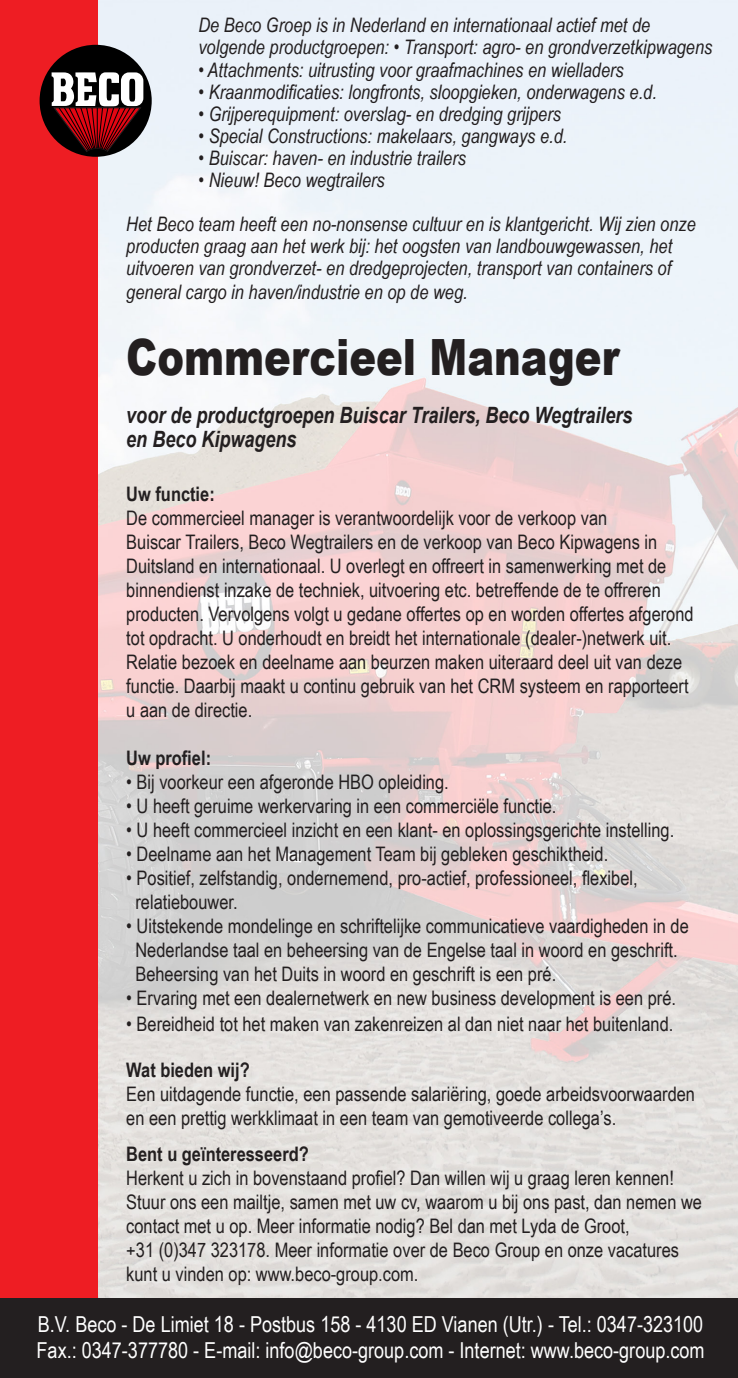
<style>
.page{position:relative;width:738px;height:1378px;background:#fff}
.page>*{position:absolute;margin:0;border:0;box-sizing:border-box;transform-origin:0 0}
.t1{font:900 50px "Arial";color:#231f20;scale:.8 1}
.t2{font:italic 700 22.4px "Arial";color:#231f20;scale:.8 1}
.t3{font:22px "Arial Narrow";color:#fff}
.t4{font:20px/24px "Arial Narrow";color:#231f20}
.t5{font:italic 20px/22px "Arial Narrow";color:#231f20}
.t6{font:700 20px "Arial Narrow";color:#231f20}
</style>
<div class="page">
<img style="left:98px;top:0;width:639px;height:1298px">
<div style="left:0;top:0;width:98px;height:1378px;background:#ee1d23"></div>
<div style="left:0;top:1298px;width:737px;height:80px;background:#231f20"></div>
<div style="left:40px;top:45px;width:112px;height:112px;background:#000;border-radius:50%"></div>
<div style="left:121px;top:72px;width:22px;height:34px;background:#fff;border-radius:8px"></div>
<svg style="left:52px;top:72px;width:90px;height:81px"></svg>
<p class="t5" style="left:198px;top:14px;width:453px">De Beco Groep is in Nederland en internationaal actief met de</p>
<p class="t5" style="left:198px;top:36px;width:515px">volgende productgroepen: • Transport: agro- en grondverzetkipwagens</p>
<p class="t5" style="left:198px;top:58px;width:426px">• Attachments: uitrusting voor graafmachines en wielladers</p>
<p class="t5" style="left:198px;top:80px;width:459px">• Kraanmodificaties: longfronts, sloopgieken, onderwagens e.d.</p>
<p class="t5" style="left:198px;top:102px;width:364px">• Grijperequipment: overslag- en dredging grijpers</p>
<p class="t5" style="left:198px;top:124px;width:370px">• Special Constructions: makelaars, gangways e.d.</p>
<p class="t5" style="left:198px;top:146px;width:269px">• Buiscar: haven- en industrie trailers</p>
<p class="t5" style="left:198px;top:168px;width:188px">• Nieuw! Beco wegtrailers</p>
<p class="t5" style="left:126px;top:212px;width:570px">Het Beco team heeft een no-nonsense cultuur en is klantgericht. Wij zien onze producten graag aan het werk bij: het oogsten van landbouwgewassen, het uitvoeren van grondverzet- en dredgeprojecten, transport van containers of</p>
<p class="t5" style="left:126px;top:280px;width:342px">general cargo in haven/industrie en op de weg.</p>
<p class="t1" style="left:126px;top:320px;width:617px">Commercieel Manager</p>
<p class="t2" style="left:126px;top:400px;width:633px">voor de productgroepen Buiscar Trailers, Beco Wegtrailers</p>
<p class="t2" style="left:126px;top:424px;width:214px">en Beco Kipwagens</p>
<p class="t6" style="left:126px;top:478px;width:90px">Uw functie:</p>
<p class="t4" style="left:126px;top:505px;width:482px">De commercieel manager is verantwoordelijk voor de verkoop van</p>
<p class="t4" style="left:126px;top:529px;width:532px">Buiscar Trailers, Beco Wegtrailers en de verkoop van Beco Kipwagens in</p>
<p class="t4" style="left:126px;top:553px;width:541px">Duitsland en internationaal. U overlegt en offreert in samenwerking met de binnendienst inzake de techniek, uitvoering etc. betreffende de te offreren</p>
<p class="t4" style="left:126px;top:601px;width:568px">producten. Vervolgens volgt u gedane offertes op en worden offertes afgerond tot opdracht. U onderhoudt en breidt het internationale (dealer-)netwerk uit.<br>Relatie bezoek en deelname aan beurzen maken uiteraard deel uit van deze functie. Daarbij maakt u continu gebruik van het CRM systeem en rapporteert</p>
<p class="t4" style="left:126px;top:697px;width:127px">u aan de directie.</p>
<p class="t6" style="left:126px;top:743px;width:86px">Uw profiel:</p>
<p class="t4" style="left:126px;top:769px;width:324px">• Bij voorkeur een afgeronde HBO opleiding.</p>
<p class="t4" style="left:126px;top:793px;width:431px">• U heeft geruime werkervaring in een commerciële functie.</p>
<p class="t4" style="left:126px;top:817px;width:549px">• U heeft commercieel inzicht en een klant- en oplossingsgerichte instelling.</p>
<p class="t4" style="left:126px;top:841px;width:483px">• Deelname aan het Management Team bij gebleken geschiktheid.</p>
<p class="t4" style="left:126px;top:865px;width:512px">• Positief, zelfstandig, ondernemend, pro-actief, professioneel, flexibel,</p>
<p class="t4" style="left:135px;top:889px;width:104px">relatiebouwer.</p>
<p class="t4" style="left:126px;top:913px;width:563px">• Uitstekende mondelinge en schriftelijke communicatieve vaardigheden in de</p>
<p class="t4" style="left:135px;top:937px;width:543px">Nederlandse taal en beheersing van de Engelse taal in woord en geschrift.</p>
<p class="t4" style="left:135px;top:961px;width:422px">Beheersing van het Duits in woord en geschrift is een pré.</p>
<p class="t4" style="left:126px;top:985px;width:551px">• Ervaring met een dealernetwerk en new business development is een pré.</p>
<p class="t4" style="left:126px;top:1011px;width:548px">• Bereidheid tot het maken van zakenreizen al dan niet naar het buitenland.</p>
<p class="t6" style="left:126px;top:1055px;width:125px">Wat bieden wij?</p>
<p class="t4" style="left:126px;top:1081px;width:569px">Een uitdagende functie, een passende salariëring, goede arbeidsvoorwaarden en een prettig werkklimaat in een team van gemotiveerde collega’s.</p>
<p class="t6" style="left:126px;top:1139px;width:184px">Bent u geïnteresseerd?</p>
<p class="t4" style="left:126px;top:1165px;width:576px">Herkent u zich in bovenstaand profiel? Dan willen wij u graag leren kennen!<br>Stuur ons een mailtje, samen met uw cv, waarom u bij ons past, dan nemen we contact met u op. Meer informatie nodig? Bel dan met Lyda de Groot,</p>
<p class="t4" style="left:126px;top:1237px;width:554px">+31 (0)347 323178. Meer informatie over de Beco Group en onze vacatures kunt u vinden op: www.beco-group.com.</p>
<p class="t3" style="left:38px;top:1307px;width:666px">B.V. Beco - De Limiet 18 - Postbus 158 - 4130 ED Vianen (Utr.) - Tel.: 0347-323100</p>
<p class="t3" style="left:37px;top:1334px;width:669px">Fax.: 0347-377780 - E-mail: info@beco-group.com - Internet: www.beco-group.com</p>
</div>
